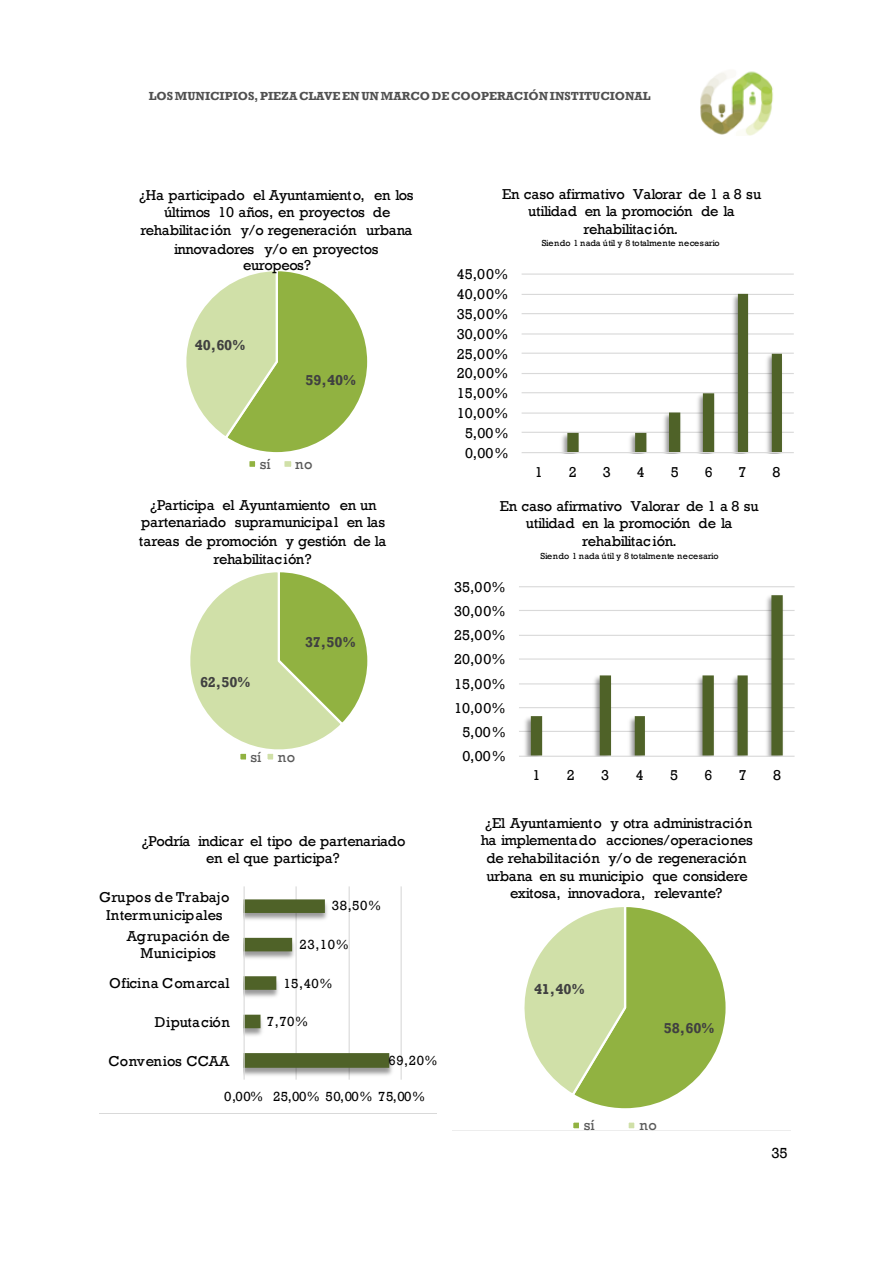
<style>
.page{position:relative;width:893px;height:1263px;background:#fff}
.page>*{position:absolute;margin:0;border:0;box-sizing:border-box;transform-origin:0 0}
.t1{font:15px "Rockwell";color:#000}
.t2{font:14.7px/17.5px "Rockwell";letter-spacing:-.01em;color:#000;text-align:center}
.t3{font:14.7px/17.5px "Rockwell";letter-spacing:-.03em;color:#000;text-align:center}
.t4{font:14.7px/17.7px "Rockwell";letter-spacing:.015em;color:#000;text-align:center}
.t5{font:700 14.7px "Rockwell";letter-spacing:-.015em;color:#404040}
.t6{font:14.7px "Rockwell";letter-spacing:.01em;color:#000}
.t7{font:14.7px "Rockwell";letter-spacing:.025em;color:#595959}
.t8{font:13.5px "Rockwell";letter-spacing:.04em;color:#000}
.t9{font:700 12px "Rockwell";color:#505050}
.t10{font:9px "Rockwell";letter-spacing:-.01em;color:#000}
</style>
<div class="page">
<img style="left:700px;top:71px;width:73px;height:65px">
<svg style="left:186px;top:271px;width:182px;height:196px"></svg>
<svg style="left:521px;top:273px;width:273px;height:181px"></svg>
<svg style="left:190px;top:572px;width:178px;height:188px"></svg>
<svg style="left:519px;top:586px;width:276px;height:171px"></svg>
<svg style="left:243px;top:886px;width:159px;height:194px"></svg>
<svg style="left:524px;top:907px;width:202px;height:222px"></svg>
<p class="t9" style="left:149px;top:89px;width:503px">LOS MUNICIPIOS, PIEZA CLAVE EN UN MARCO DE COOPERACIÓN INSTITUCIONAL</p>
<p class="t3" style="left:139px;top:187px;width:276px">¿Ha participado el Ayuntamiento, en los últimos 10 años, en proyectos de rehabilitación y/o regeneración urbana innovadores y/o en proyectos europeos?</p>
<p class="t5" style="left:195px;top:336px;width:52px">40,60%</p>
<p class="t5" style="left:306px;top:371px;width:52px">59,40%</p>
<p class="t7" style="left:260px;top:456px;width:13px">sí</p>
<p class="t7" style="left:295px;top:456px;width:19px">no</p>
<p class="t2" style="left:139px;top:497px;width:249px">¿Participa el Ayuntamiento en un partenariado supramunicipal en las tareas de promoción y gestión de la rehabilitación?</p>
<p class="t5" style="left:200px;top:673px;width:52px">62,50%</p>
<p class="t5" style="left:305px;top:633px;width:52px">37,50%</p>
<p class="t2" style="left:502px;top:185px;width:261px">En caso afirmativo Valorar de 1 a 8 su utilidad en la promoción de la rehabilitación.</p>
<p class="t10" style="left:542px;top:238px;width:179px">Siendo 1 nada útil y 8 totalmente necesario</p>
<p class="t2" style="left:457px;top:266px;width:53px">45,00%</p>
<p class="t2" style="left:457px;top:286px;width:53px">40,00%</p>
<p class="t2" style="left:457px;top:305px;width:53px">35,00%</p>
<p class="t2" style="left:457px;top:325px;width:53px">30,00%</p>
<p class="t2" style="left:457px;top:345px;width:53px">25,00%</p>
<p class="t2" style="left:457px;top:365px;width:53px">20,00%</p>
<p class="t2" style="left:457px;top:385px;width:53px">15,00%</p>
<p class="t2" style="left:457px;top:404px;width:53px">10,00%</p>
<p class="t2" style="left:465px;top:424px;width:45px">5,00%</p>
<p class="t2" style="left:465px;top:444px;width:45px">0,00%</p>
<p class="t2" style="left:535px;top:463px;width:9px">1</p>
<p class="t2" style="left:569px;top:463px;width:9px">2</p>
<p class="t2" style="left:603px;top:463px;width:9px">3</p>
<p class="t2" style="left:637px;top:463px;width:9px">4</p>
<p class="t2" style="left:671px;top:463px;width:9px">5</p>
<p class="t2" style="left:705px;top:463px;width:9px">6</p>
<p class="t2" style="left:739px;top:463px;width:9px">7</p>
<p class="t2" style="left:773px;top:463px;width:9px">8</p>
<p class="t2" style="left:500px;top:498px;width:261px">En caso afirmativo Valorar de 1 a 8 su utilidad en la promoción de la rehabilitación.</p>
<p class="t10" style="left:540px;top:550px;width:179px">Siendo 1 nada útil y 8 totalmente necesario</p>
<p class="t2" style="left:454px;top:578px;width:53px">35,00%</p>
<p class="t2" style="left:454px;top:603px;width:53px">30,00%</p>
<p class="t2" style="left:454px;top:627px;width:53px">25,00%</p>
<p class="t2" style="left:454px;top:651px;width:53px">20,00%</p>
<p class="t2" style="left:454px;top:675px;width:53px">15,00%</p>
<p class="t2" style="left:454px;top:699px;width:53px">10,00%</p>
<p class="t2" style="left:462px;top:723px;width:45px">5,00%</p>
<p class="t7" style="left:250px;top:748px;width:46px">sí no</p>
<p class="t2" style="left:462px;top:748px;width:45px">0,00%</p>
<p class="t2" style="left:533px;top:767px;width:9px">1</p>
<p class="t2" style="left:567px;top:767px;width:9px">2</p>
<p class="t2" style="left:601px;top:767px;width:9px">3</p>
<p class="t2" style="left:636px;top:767px;width:9px">4</p>
<p class="t2" style="left:670px;top:767px;width:9px">5</p>
<p class="t2" style="left:704px;top:767px;width:9px">6</p>
<p class="t2" style="left:739px;top:767px;width:9px">7</p>
<p class="t2" style="left:773px;top:767px;width:9px">8</p>
<p class="t2" style="left:142px;top:833px;width:265px;line-height:17px">¿Podría indicar el tipo de partenariado en el que participa?</p>
<p class="t4" style="left:99px;top:888px;width:132px">Grupos de Trabajo<br>Intermunicipales</p>
<p class="t4" style="left:127px;top:927px;width:105px">Agrupación de<br>Municipios</p>
<p class="t4" style="left:109px;top:975px;width:122px">Oficina Comarcal</p>
<p class="t4" style="left:155px;top:1013px;width:77px">Diputación</p>
<p class="t6" style="left:108px;top:1052px;width:122px">Convenios CCAA</p>
<p class="t8" style="left:332px;top:898px;width:51px">38,50%</p>
<p class="t8" style="left:300px;top:936px;width:51px">23,10%</p>
<p class="t8" style="left:283px;top:975px;width:51px">15,40%</p>
<p class="t8" style="left:267px;top:1014px;width:43px">7,70%</p>
<p class="t8" style="left:388px;top:1053px;width:51px">69,20%</p>
<p class="t8" style="left:224px;top:1088px;width:202px">0,00% 25,00% 50,00% 75,00%</p>
<p class="t2" style="left:481px;top:815px;width:274px">¿El Ayuntamiento y otra administración ha implementado acciones/operaciones de rehabilitación y/o de regeneración urbana en su municipio que considere exitosa, innovadora, relevante?</p>
<p class="t5" style="left:534px;top:980px;width:52px">41,40%</p>
<p class="t5" style="left:664px;top:1019px;width:52px">58,60%</p>
<p class="t7" style="left:584px;top:1117px;width:13px">sí</p>
<p class="t7" style="left:639px;top:1117px;width:19px">no</p>
<p class="t1" style="left:771px;top:1144px;width:18px">35</p>
</div>
